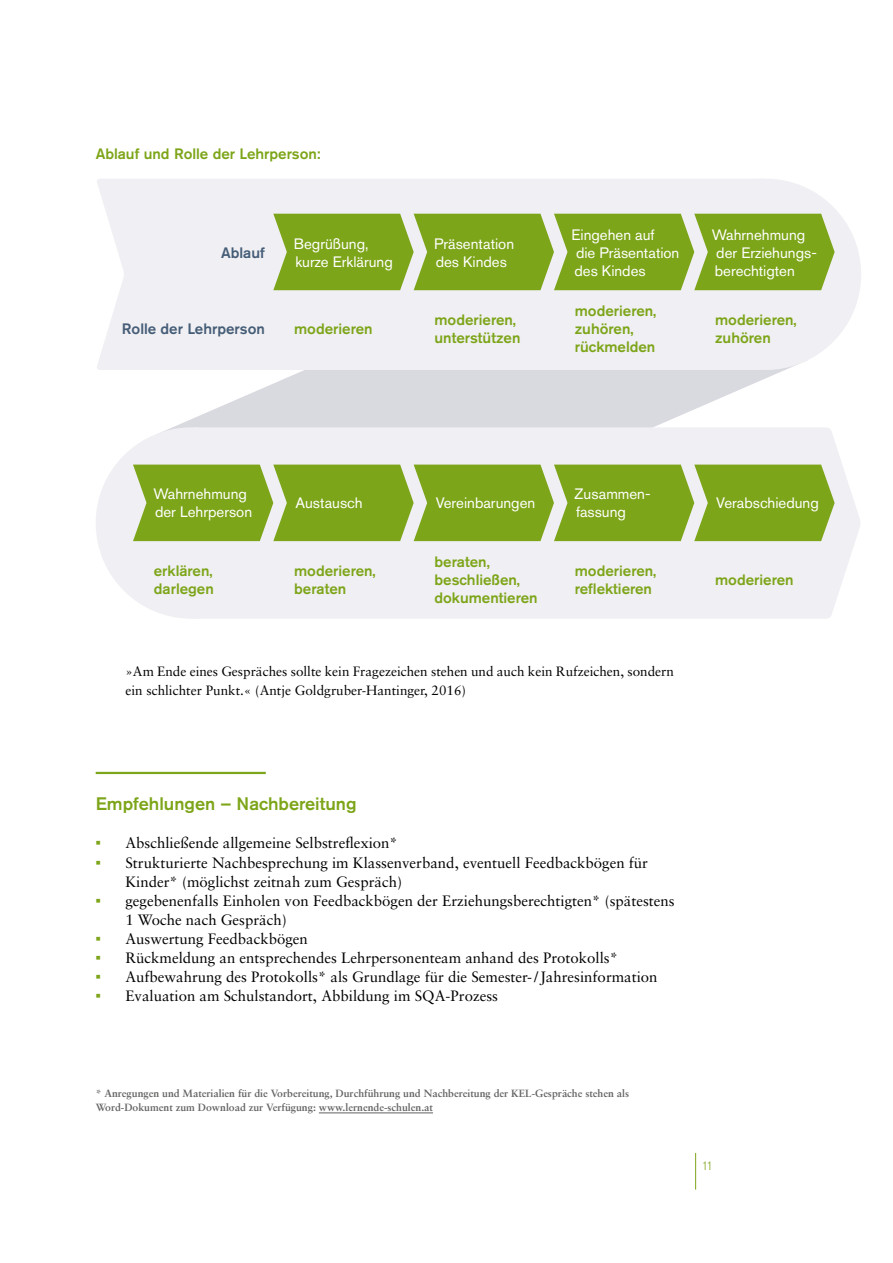
<style>
.page{position:relative;width:893px;height:1263px;background:#fff}
.page>*{position:absolute;margin:0;border:0;box-sizing:border-box;transform-origin:0 0}
.Überschrift_2_ohne_Nummer{font:500 18px "Akzidenz Grotesk Pro";color:#7da519}
.t1{font:15px/19.2px "Sabon LT Pro";color:#000}
.Überschrift_3_ohne_Nummer{font:500 15px/18px "Akzidenz Grotesk Pro";color:#7da519}
.t2{font:15px/18px "Akzidenz Grotesk Pro";color:#fff}
.t3{font:500 15px "Akzidenz Grotesk Pro";color:#455d77}
.Zitat{font:13.5px/19.2px "Sabon LT Pro";color:#000}
.t4{font:300 12px "Akzidenz Grotesk Pro";color:#7da519}
.t5{font:700 10.5px/13.5px "Sabon LT Pro";color:#636362}
.s1{font-family:"Akzidenz Grotesk Pro";font-weight:700;color:#7da519}
</style>
<div class="page">
<hr style="left:695px;top:1153px;width:1px;height:36px;background:#7da519">
<hr style="left:96px;top:772px;width:170px;height:2px;background:#7da519">
<svg style="left:162px;top:185px;width:646px;height:247px;fill:#d9d9e0"></svg>
<div style="left:97px;top:179px;width:659px;height:191px;background:#f0eff3"></div>
<div style="left:670px;top:179px;width:191px;height:191px;background:#f0eff3;border-radius:50%"></div>
<div style="left:201px;top:427px;width:659px;height:192px;background:#f0eff3"></div>
<div style="left:96px;top:427px;width:191px;height:192px;background:#f0eff3;border-radius:50%"></div>
<svg style="left:273px;top:214px;width:562px;height:76px;background:#88ac2e"></svg>
<svg style="left:133px;top:465px;width:702px;height:76px;background:#88ac2e"></svg>
<hr style="left:319px;top:1113px;width:114px;height:1px;background:#636362">
<h4 class="Überschrift_3_ohne_Nummer" style="left:96px;top:145px;width:227px">Ablauf und Rolle der Lehrperson:</h4>
<p class="t3" style="left:221px;top:243px;width:45px">Ablauf</p>
<p class="t3" style="left:122px;top:319px;width:144px">Rolle der Lehrperson</p>
<p class="t2" style="left:294px;top:234px;width:101px">Begrüßung, kurze Erklärung</p>
<p class="Überschrift_3_ohne_Nummer" style="left:294px;top:320px;width:80px">moderieren</p>
<p class="t2" style="left:434px;top:234px;width:82px">Präsentation des Kindes</p>
<p class="Überschrift_3_ohne_Nummer" style="left:434px;top:311px;width:87px">moderieren, unterstützen</p>
<p class="t2" style="left:571px;top:225px;width:109px">Eingehen auf<br>die Präsentation des Kindes</p>
<p class="Überschrift_3_ohne_Nummer" style="left:575px;top:302px;width:83px">moderieren, zuhören, rückmelden</p>
<p class="t2" style="left:712px;top:225px;width:107px">Wahrnehmung der Erziehungs&shy;berechtigten</p>
<p class="Überschrift_3_ohne_Nummer" style="left:715px;top:311px;width:83px">moderieren, zuhören</p>
<p class="t2" style="left:154px;top:485px;width:100px">Wahrnehmung der Lehrperson</p>
<p class="Überschrift_3_ohne_Nummer" style="left:154px;top:561px;width:61px">erklären, darlegen</p>
<p class="t2" style="left:295px;top:494px;width:69px">Austausch</p>
<p class="Überschrift_3_ohne_Nummer" style="left:294px;top:561px;width:83px">moderieren, beraten</p>
<p class="t2" style="left:436px;top:494px;width:101px">Vereinbarungen</p>
<p class="Überschrift_3_ohne_Nummer" style="left:434px;top:552px;width:105px">beraten, beschließen, dokumentieren</p>
<p class="t2" style="left:574px;top:485px;width:78px">Zusammen&shy;fassung</p>
<p class="t2" style="left:716px;top:494px;width:104px">Verabschiedung</p>
<p class="Überschrift_3_ohne_Nummer" style="left:575px;top:561px;width:83px">moderieren, reflektieren</p>
<p class="Überschrift_3_ohne_Nummer" style="left:715px;top:570px;width:80px">moderieren</p>
<p class="Zitat" style="left:125px;top:661px;width:550px">»Am Ende eines Gespräches sollte kein Fragezeichen stehen und auch kein Rufzeichen, sondern ein schlichter Punkt.« (Antje Goldgruber-Hantinger, 2016)</p>
<h3 class="Überschrift_2_ohne_Nummer" style="left:96px;top:792px;width:262px">Empfehlungen – Nachbereitung</h3>
<p class="t1" style="left:96px;top:833px;width:304px"><span class="s1">•</span> Abschließende allgemeine Selbstreflexion*</p>
<p class="t1" style="left:125px;top:852px;width:524px;text-indent:-30px"><span class="s1">•</span> Strukturierte Nachbesprechung im Klassenverband, eventuell Feedbackbögen für<br>Kinder* (möglichst zeitnah zum Gespräch)</p>
<p class="t1" style="left:125px;top:890px;width:551px;text-indent:-30px"><span class="s1">•</span> gegebenenfalls Einholen von Feedbackbögen der Erziehungsberechtigten* (spätestens<br>1 Woche nach Gespräch)</p>
<p class="t1" style="left:96px;top:929px;width:214px"><span class="s1">•</span> Auswertung Feedbackbögen</p>
<p class="t1" style="left:96px;top:948px;width:524px"><span class="s1">•</span> Rückmeldung an entsprechendes Lehrpersonenteam anhand des Protokolls*</p>
<p class="t1" style="left:96px;top:967px;width:563px"><span class="s1">•</span> Aufbewahrung des Protokolls* als Grundlage für die Semester-/Jahresinformation</p>
<p class="t1" style="left:96px;top:986px;width:404px"><span class="s1">•</span> Evaluation am Schulstandort, Abbildung im SQA-Prozess</p>
<p class="t5" style="left:96px;top:1086px;width:535px">* Anregungen und Materialien für die Vorbereitung, Durchführung und Nachbereitung der KEL-Gespräche stehen als<br>Word-Dokument zum Download zur Verfügung: www.lernende-schulen.at</p>
<p class="t4" style="left:702px;top:1158px;width:13px">11</p>
</div>
